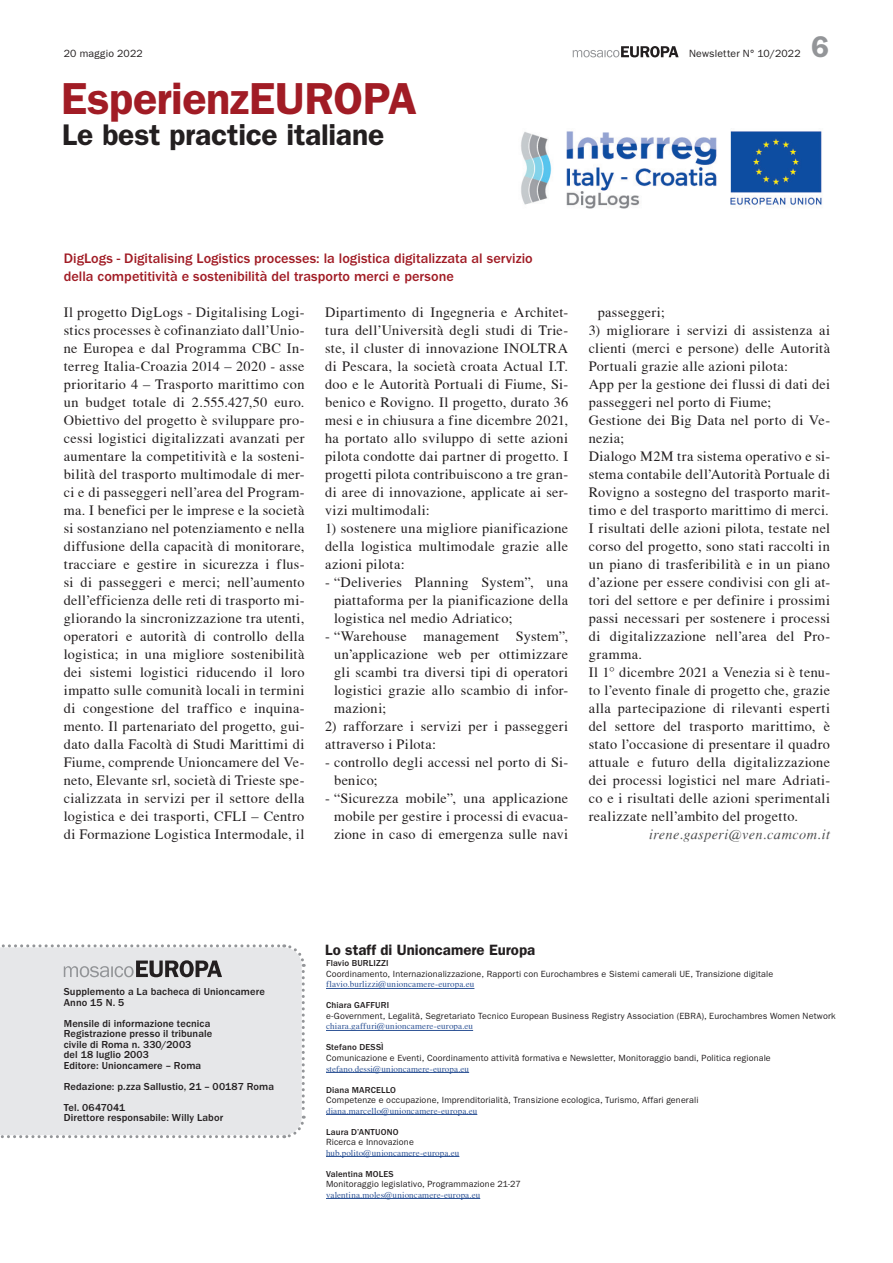
<style>
.page{position:relative;width:893px;height:1263px;background:#fff}
.page>*{position:absolute;margin:0;border:0;box-sizing:border-box;transform-origin:0 0}
.t1{font:600 45px "ITC Franklin Gothic Std";letter-spacing:-.01em;color:#a11c25}
.t2{font:600 30px "ITC Franklin Gothic Std";letter-spacing:-.01em;color:#231f20}
.t3{font:600 30px "ITC Franklin Gothic Std";color:#939598}
.t4{font:600 15px "ITC Franklin Gothic Std";color:#231f20}
.t5{font:14.25px/18px "T Acc LAD";letter-spacing:.025em;color:#231f20;text-align:justify}
.t6{font:500 14.25px/18px "ITC Franklin Gothic Std";color:#a11c25}
.t7{font:14.25px "T Acc LAD Italic";letter-spacing:.025em;color:#4b4c4d}
.t8{font:500 10.5px/10.5px "ITC Franklin Gothic Std";letter-spacing:.01em;color:#231f20}
.t9{font:10.5px "ITC Franklin Gothic Std";letter-spacing:.015em;color:#231f20}
.t10{font:9px "ITC Franklin Gothic Std";letter-spacing:.015em;color:#231f20}
.t11{font:9px "T Acc LAD";letter-spacing:.015em;color:#2f5496}
.t12{font:500 9px "ITC Franklin Gothic Std";letter-spacing:.015em;color:#231f20}
</style>
<div class="page">
<svg style="left:573px;top:46px;width:106px;height:11px"></svg>
<svg style="left:0;top:944px;width:306px;height:195px;background:#e2e3e5"></svg>
<hr style="left:326px;top:988px;width:148px;height:1px;background:#2f5496">
<hr style="left:326px;top:1030px;width:147px;height:1px;background:#2f5496">
<hr style="left:326px;top:1072px;width:143px;height:1px;background:#2f5496">
<hr style="left:326px;top:1114px;width:151px;height:1px;background:#2f5496">
<hr style="left:326px;top:1156px;width:133px;height:1px;background:#2f5496">
<hr style="left:326px;top:1198px;width:154px;height:1px;background:#2f5496">
<img style="left:521px;top:131px;width:301px;height:77px">
<p class="t9" style="left:64px;top:48px;width:81px">20 maggio 2022</p>
<p class="t9" style="left:689px;top:48px;width:113px">Newsletter N° 10/2022</p>
<h1 class="t1" style="left:61px;top:72px;width:357px">EsperienzEUROPA</h1>
<h2 class="t2" style="left:62px;top:117px;width:324px">Le best practice italiane</h2>
<h2 class="t3" style="left:811px;top:29px;width:19px">6</h2>
<p class="t6" style="left:64px;top:249px;width:470px">DigLogs - Digitalising Logistics processes: la logistica digitalizzata al servizio della competitività e sostenibilità del trasporto merci e persone</p>
<p class="t5" style="left:64px;top:303px;width:242px">Il progetto DigLogs - Digitalising Logi&shy;stics processes è cofinanziato dall’Unio&shy;ne Europea e dal Programma CBC In&shy;terreg Italia-Croazia 2014 – 2020 - asse prioritario 4 – Trasporto marittimo con un budget totale di 2.555.427,50 euro.<br>Obiettivo del progetto è sviluppare pro&shy;cessi logistici digitalizzati avanzati per aumentare la competitività e la sosteni&shy;bilità del trasporto multimodale di mer&shy;ci e di passeggeri nell’area del Program&shy;ma. I benefici per le imprese e la società si sostanziano nel potenziamento e nella diffusione della capacità di monitorare, tracciare e gestire in sicurezza i flus&shy;si di passeggeri e merci; nell’aumento dell’efficienza delle reti di trasporto mi&shy;gliorando la sincronizzazione tra utenti, operatori e autorità di controllo della logistica; in una migliore sostenibilità dei sistemi logistici riducendo il loro impatto sulle comunità locali in termini di congestione del traffico e inquina&shy;mento. Il partenariato del progetto, gui&shy;dato dalla Facoltà di Studi Marittimi di Fiume, comprende Unioncamere del Ve&shy;neto, Elevante srl, società di Trieste spe&shy;cializzata in servizi per il settore della logistica e dei trasporti, CFLI – Centro di Formazione Logistica Intermodale, il</p>
<p class="t5" style="left:325px;top:303px;width:244px">Dipartimento di Ingegneria e Architet&shy;tura dell’Università degli studi di Trie&shy;ste, il cluster di innovazione INOLTRA di Pescara, la società croata Actual I.T. doo e le Autorità Portuali di Fiume, Si&shy;benico e Rovigno. Il progetto, durato 36 mesi e in chiusura a fine dicembre 2021, ha portato allo sviluppo di sette azioni pilota condotte dai partner di progetto. I progetti pilota contribuiscono a tre gran&shy;di aree di innovazione, applicate ai ser&shy;vizi multimodali:</p>
<p class="t5" style="left:325px;top:519px;width:244px">1) sostenere una migliore pianificazione della logistica multimodale grazie alle azioni pilota:</p>
<p class="t5" style="left:334px;top:573px;width:236px;text-indent:-9px">- “Deliveries Planning System”, una piattaforma per la pianificazione della logistica nel medio Adriatico;</p>
<p class="t5" style="left:334px;top:627px;width:236px;text-indent:-9px">- “Warehouse management System”, un’applicazione web per ottimizzare gli scambi tra diversi tipi di operatori logistici grazie allo scambio di infor&shy;mazioni;</p>
<p class="t5" style="left:325px;top:717px;width:244px">2) rafforzare i servizi per i passeggeri attraverso i Pilota:</p>
<p class="t5" style="left:334px;top:753px;width:236px;text-indent:-9px">- controllo degli accessi nel porto di Si&shy;benico;</p>
<p class="t5" style="left:334px;top:789px;width:236px;text-indent:-9px">- “Sicurezza mobile”, una applicazione mobile per gestire i processi di evacua&shy;zione in caso di emergenza sulle navi</p>
<p class="t5" style="left:598px;top:303px;width:69px">passeggeri;</p>
<p class="t5" style="left:589px;top:321px;width:243px;text-align:left">3) migliorare i servizi di assistenza ai clienti (merci e persone) delle Autorità Portuali grazie alle azioni pilota:<br>App per la gestione dei flussi di dati dei passeggeri nel porto di Fiume;<br>Gestione dei Big Data nel porto di Ve&shy;nezia;<br>Dialogo M2M tra sistema operativo e si&shy;stema contabile dell’Autorità Portuale di Rovigno a sostegno del trasporto marit&shy;timo e del trasporto marittimo di merci.<br>I risultati delle azioni pilota, testate nel corso del progetto, sono stati raccolti in un piano di trasferibilità e in un piano d’azione per essere condivisi con gli at&shy;tori del settore e per definire i prossimi passi necessari per sostenere i processi di digitalizzazione nell’area del Pro&shy;gramma.<br>Il 1° dicembre 2021 a Venezia si è tenu&shy;to l’evento finale di progetto che, grazie alla partecipazione di rilevanti esperti del settore del trasporto marittimo, è stato l’occasione di presentare il quadro attuale e futuro della digitalizzazione dei processi logistici nel mare Adriati&shy;co e i risultati delle azioni sperimentali realizzate nell’ambito del progetto.</p>
<p class="t7" style="left:649px;top:826px;width:182px">irene.gasperi@ven.camcom.it</p>
<p class="t8" style="left:64px;top:987px;width:203px">Supplemento a La bacheca di Unioncamere<br>Anno 15 N. 5</p>
<p class="t8" style="left:64px;top:1018px;width:150px">Mensile di informazione tecnica<br>Registrazione presso il tribunale civile di Roma n. 330/2003<br>del 18 luglio 2003<br>Editore: Unioncamere – Roma</p>
<p class="t8" style="left:64px;top:1076px;width:212px;line-height:21px">Redazione: p.zza Sallustio, 21 – 00187 Roma<br>Tel. 0647041</p>
<p class="t8" style="left:64px;top:1113px;width:161px">Direttore responsabile: Willy Labor</p>
<p class="t4" style="left:325px;top:941px;width:212px">Lo staff di Unioncamere Europa</p>
<p class="t12" style="left:326px;top:958px;width:64px">Flavio BURLIZZI</p>
<p class="t10" style="left:326px;top:969px;width:449px">Coordinamento, Internazionalizzazione, Rapporti con Eurochambres e Sistemi camerali UE, Transizione digitale</p>
<p class="t11" style="left:326px;top:979px;width:150px">flavio.burlizzi@unioncamere-europa.eu</p>
<p class="t12" style="left:326px;top:1000px;width:65px">Chiara GAFFURI</p>
<p class="t10" style="left:326px;top:1011px;width:511px">e-Government, Legalità, Segretariato Tecnico European Business Registry Association (EBRA), Eurochambres Women Network</p>
<p class="t11" style="left:326px;top:1021px;width:149px">chiara.gaffuri@unioncamere-europa.eu</p>
<p class="t12" style="left:326px;top:1042px;width:59px">Stefano DESSÌ</p>
<p class="t10" style="left:326px;top:1053px;width:446px">Comunicazione e Eventi, Coordinamento attività formativa e Newsletter, Monitoraggio bandi, Politica regionale</p>
<p class="t11" style="left:326px;top:1063px;width:145px">stefano.dessi@unioncamere-europa.eu</p>
<p class="t12" style="left:326px;top:1084px;width:72px">Diana MARCELLO</p>
<p class="t10" style="left:326px;top:1095px;width:374px">Competenze e occupazione, Imprenditorialità, Transizione ecologica, Turismo, Affari generali</p>
<p class="t11" style="left:326px;top:1105px;width:153px">diana.marcello@unioncamere-europa.eu</p>
<p class="t12" style="left:326px;top:1126px;width:74px">Laura D’ANTUONO</p>
<p class="t10" style="left:326px;top:1137px;width:89px">Ricerca e Innovazione</p>
<p class="t11" style="left:326px;top:1147px;width:135px">hub.polito@unioncamere-europa.eu</p>
<p class="t12" style="left:326px;top:1168px;width:69px">Valentina MOLES</p>
<p class="t10" style="left:326px;top:1179px;width:196px">Monitoraggio legislativo, Programmazione 21-27</p>
<p class="t11" style="left:326px;top:1189px;width:156px">valentina.moles@unioncamere-europa.eu</p>
</div>
